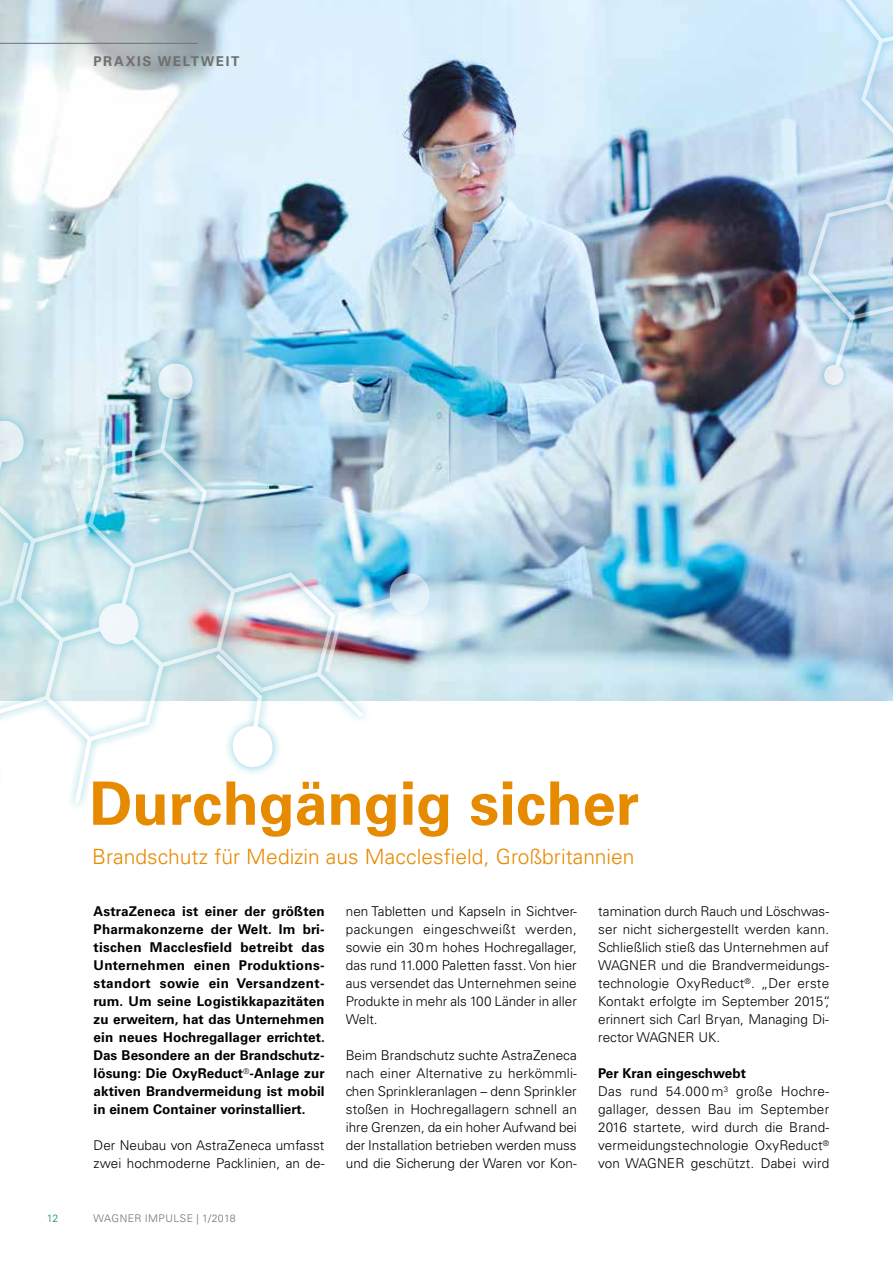
<style>
.page{position:relative;width:893px;height:1263px;background:#fff}
.page>*{position:absolute;margin:0;border:0;box-sizing:border-box;transform-origin:0 0}
.t1{font:700 60px "Univers LT Std";letter-spacing:-.005em;color:#e68a00}
.t2{font:300 21px "Univers LT Std";color:#e68a00}
.t3{font:300 13.5px/18px "Univers LT Std";letter-spacing:.005em;color:#000}
.t4{font:700 13.5px/18px "Univers LT Std";letter-spacing:.005em;color:#000;text-align:justify}
.t5{font:700 13.5px "Univers LT Std";letter-spacing:.115em;color:#6f6f6e}
.t6{font:300 10.5px "Univers LT Std";letter-spacing:.045em;color:#6f6f6e}
.t7{font:300 10.5px "Univers LT Std";color:#008c57}
.s1{font-weight:700}
</style>
<div class="page">
<img style="left:0;top:0;width:893px;height:700px">
<hr style="left:0;top:43px;width:197px;height:1px;background:#6f6f6e">
<img style="left:0;top:352px;width:372px;height:455px">
<svg style="left:0;top:361px;width:363px;height:442px"></svg>
<img style="left:325px;top:573px;width:106px;height:99px">
<svg style="left:207px;top:645px;width:75px;height:131px"></svg>
<svg style="left:216px;top:654px;width:64px;height:113px"></svg>
<svg style="left:0;top:542px;width:28px;height:97px;background:#c8e4e8"></svg>
<img style="left:719px;top:0;width:174px;height:500px">
<svg style="left:808px;top:0;width:85px;height:388px;background:#c3dbed"></svg>
<p class="t5" style="left:94px;top:54px;width:147px">PRAXIS WELTWEIT</p>
<h1 class="t1" style="left:89px;top:768px;width:551px">Durchgängig sicher</h1>
<h2 class="t2" style="left:92px;top:844px;width:544px">Brandschutz für Medizin aus Macclesfield, Großbritannien</h2>
<p class="t4" style="left:94px;top:903px;width:233px">AstraZeneca ist einer der größten Pharmakonzerne der Welt. Im bri&shy;tischen Macclesfield betreibt das Unternehmen einen Produktions&shy;standort sowie ein Versandzent&shy;rum. Um seine Logistikkapazitäten zu erweitern, hat das Unternehmen ein neues Hochregallager errichtet.<br>Das Besondere an der Brandschutz&shy;lösung: Die OxyReduct<sup>®</sup>-Anlage zur aktiven Brandvermeidung ist mobil in einem Container vorinstalliert.</p>
<p class="t3" style="left:94px;top:1137px;width:232px">Der Neubau von AstraZeneca umfasst zwei hochmoderne Packlinien, an de-</p>
<p class="t7" style="left:47px;top:1212px;width:13px">12</p>
<p class="t6" style="left:94px;top:1212px;width:144px">WAGNER IMPULSE | 1/2018</p>
<p class="t3" style="left:346px;top:903px;width:233px;text-align:justify">nen Tabletten und Kapseln in Sichtver&shy;packungen eingeschweißt werden, sowie ein 30m hohes Hochregallager, das rund 11.000 Paletten fasst. Von hier aus versendet das Unternehmen seine Produkte in mehr als 100 Länder in aller Welt.</p>
<p class="t3" style="left:346px;top:1046px;width:233px;text-align:justify">Beim Brandschutz suchte AstraZeneca nach einer Alternative zu herkömmli&shy;chen Sprinkleranlagen – denn Sprinkler stoßen in Hochregallagern schnell an ihre Grenzen, da ein hoher Aufwand bei der Installation betrieben werden muss und die Sicherung der Waren vor Kon-</p>
<p class="t3" style="left:598px;top:903px;width:234px">tamination durch Rauch und Löschwas&shy;ser nicht sichergestellt werden kann.<br>Schließlich stieß das Unternehmen auf WAGNER und die Brandvermeidungs&shy;technologie OxyReduct<sup>®</sup>. „Der erste Kontakt erfolgte im September 2015“, erinnert sich Carl Bryan, Managing Di&shy;rector WAGNER UK.</p>
<p class="t3" style="left:598px;top:1065px;width:233px"><span class="s1">Per Kran eingeschwebt<br></span>Das rund 54.000 m<sup>3</sup> große Hochre&shy;gallager, dessen Bau im September<br>2016 startete, wird durch die Brand&shy;vermeidungstechnologie OxyReduct<sup>® </sup>von WAGNER geschützt. Dabei wird</p>
</div>
